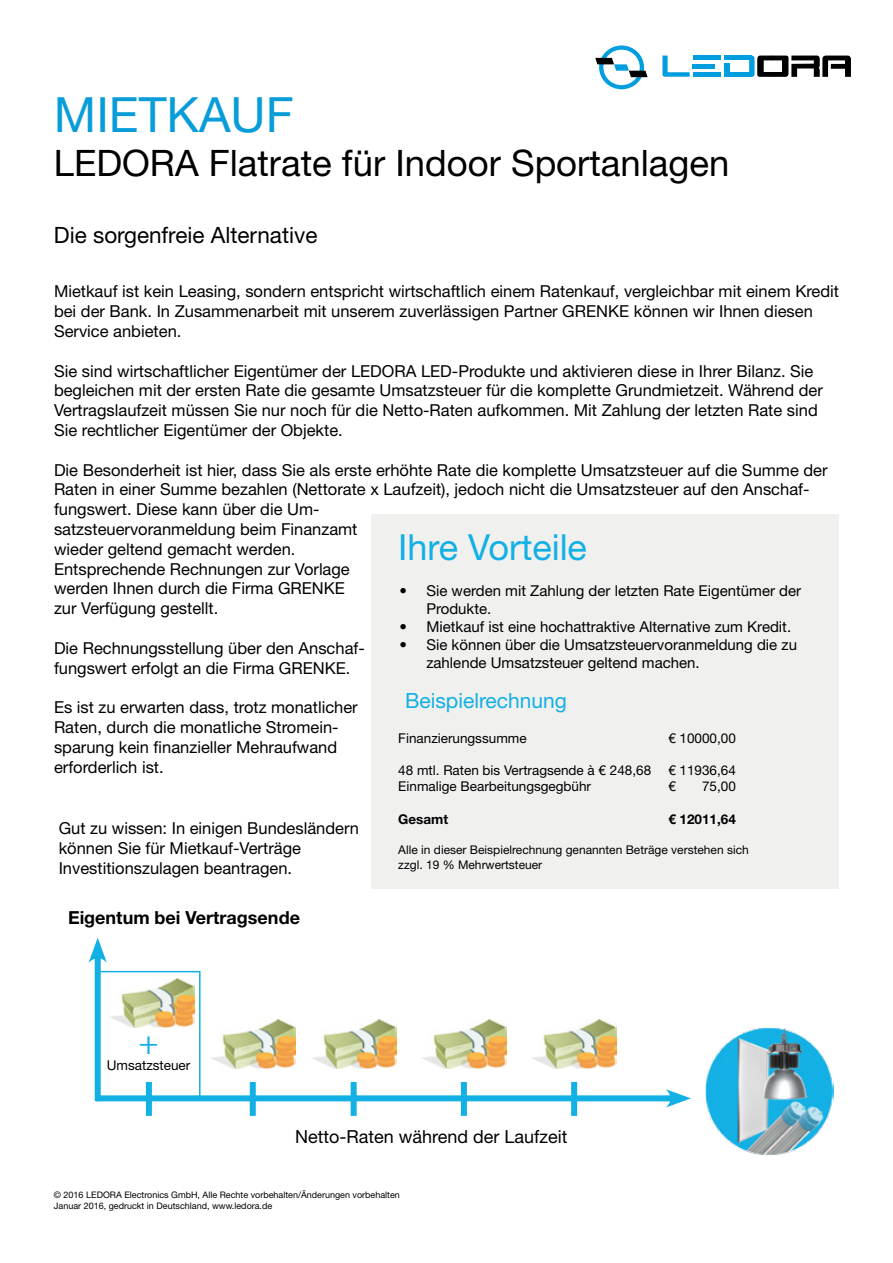
<style>
.page{position:relative;width:893px;height:1263px;background:#fff}
.page>*{position:absolute;margin:0;border:0;box-sizing:border-box;transform-origin:0 0}
.t1{font:48.6px "Helvetica Neue LT Std";color:#089dd9}
.t2{font:36.45px "Helvetica Neue LT Std";color:#000}
.t3{font:36px "Helvetica Neue LT Std";color:#12b0e4}
.t4{font:36px "Minion Pro";color:#12b0e4}
.t5{font:22.5px "Helvetica Neue LT Std";color:#000}
.t6{font:21px "Helvetica Neue LT Std";color:#12b0e4}
.t7{font:18px "Helvetica Neue LT Std";color:#000}
.t8{font:700 18px "Helvetica Neue LT Std";color:#000}
.t9{font:16.5px/19.8px "Helvetica Neue LT Std";color:#000}
.t10{font:15px/18px "Helvetica Neue LT Std";color:#000}
.t11{font:13.5px "Helvetica Neue LT Std";color:#000}
.t12{font:700 13.5px "Helvetica Neue LT Std";color:#000}
.t13{font:12px/14.4px "Helvetica Neue LT Std";color:#000}
.t14{font:9px/10.8px "Helvetica Neue LT Std";color:#000}
</style>
<div class="page">
<div style="left:98px;top:971px;width:103px;height:127px;border:2px solid #12b0e4"></div>
<svg style="left:595px;top:45px;width:53px;height:44px"></svg>
<svg style="left:662px;top:56px;width:28px;height:21px"></svg>
<hr style="left:693px;top:56px;width:27px;height:4px;background:#009ddf">
<hr style="left:724px;top:56px;width:28px;height:4px;background:#009ddf">
<div style="left:724px;top:72px;width:28px;height:5px;background:#009ddf"></div>
<div style="left:693px;top:72px;width:27px;height:5px;background:#009ddf"></div>
<hr style="left:693px;top:64px;width:22px;height:4px;background:#009ddf">
<div style="left:724px;top:64px;width:5px;height:13px;background:#009ddf"></div>
<svg style="left:748px;top:55px;width:103px;height:22px"></svg>
<img style="left:110px;top:979px;width:84px;height:49px">
<div style="left:95px;top:952px;width:6px;height:149px;background:#12b0e4"></div>
<svg style="left:89px;top:938px;width:18px;height:25px"></svg>
<div style="left:96px;top:1095px;width:580px;height:6px;background:#12b0e4"></div>
<svg style="left:666px;top:1089px;width:25px;height:18px"></svg>
<div style="left:146px;top:1082px;width:6px;height:34px;background:#12b0e4"></div>
<img style="left:211px;top:1019px;width:84px;height:49px">
<img style="left:532px;top:1019px;width:85px;height:49px">
<img style="left:422px;top:1019px;width:84px;height:49px">
<img style="left:312px;top:1019px;width:84px;height:49px">
<div style="left:250px;top:1082px;width:6px;height:34px;background:#12b0e4"></div>
<div style="left:571px;top:1082px;width:6px;height:34px;background:#12b0e4"></div>
<div style="left:461px;top:1082px;width:6px;height:34px;background:#12b0e4"></div>
<div style="left:351px;top:1082px;width:6px;height:34px;background:#12b0e4"></div>
<img style="left:706px;top:1028px;width:127px;height:127px">
<div style="left:371px;top:514px;width:468px;height:375px;background:#f0f0ef"></div>
<h1 class="t1" style="left:54px;top:86px;width:241px">MIETKAUF</h1>
<h2 class="t2" style="left:54px;top:141px;width:677px">LEDORA Flatrate für Indoor Sportanlagen</h2>
<h3 class="t5" style="left:54px;top:222px;width:265px">Die sorgenfreie Alternative</h3>
<p class="t9" style="left:54px;top:281px;width:786px">Mietkauf ist kein Leasing, sondern entspricht wirtschaftlich einem Ratenkauf, vergleichbar mit einem Kredit bei der Bank. In Zusammenarbeit mit unserem zuverlässigen Partner GRENKE können wir Ihnen diesen<br>Service anbieten.</p>
<p class="t9" style="left:54px;top:361px;width:770px">Sie sind wirtschaftlicher Eigentümer der LEDORA LED-Produkte und aktivieren diese in Ihrer Bilanz. Sie begleichen mit der ersten Rate die gesamte Umsatzsteuer für die komplette Grundmietzeit. Während der Vertragslaufzeit müssen Sie nur noch für die Netto-Raten aufkommen. Mit Zahlung der letzten Rate sind Sie rechtlicher Eigentümer der Objekte.</p>
<p class="t9" style="left:54px;top:460px;width:775px">Die Besonderheit ist hier, dass Sie als erste erhöhte Rate die komplette Umsatzsteuer auf die Summe der Raten in einer Summe bezahlen (Nettorate x Laufzeit), jedoch nicht die Umsatzsteuer auf den Anschaf&shy;fungswert. Diese kann über die Um-<br>satzsteuervoranmeldung beim Finanzamt<br>wieder geltend gemacht werden.<br>Entsprechende Rechnungen zur Vorlage<br>werden Ihnen durch die Firma GRENKE<br>zur Verfügung gestellt.</p>
<p class="t9" style="left:54px;top:638px;width:312px">Die Rechnungsstellung über den Anschaf&shy;fungswert erfolgt an die Firma GRENKE.</p>
<p class="t9" style="left:54px;top:697px;width:305px">Es ist zu erwarten dass, trotz monatlicher Raten, durch die monatliche Stromein&shy;sparung kein finanzieller Mehraufwand erforderlich ist.</p>
<h3 class="t3" style="left:398px;top:525px;width:190px">Ihre Vorteile</h3>
<p class="t10" style="left:426px;top:581px;width:376px;text-indent:-27px">• Sie werden mit Zahlung der letzten Rate Eigentümer der<br>Produkte.</p>
<p class="t10" style="left:399px;top:617px;width:393px">• Mietkauf ist eine hochattraktive Alternative zum Kredit.</p>
<p class="t10" style="left:426px;top:635px;width:372px;text-indent:-27px">• Sie können über die Umsatzsteuervoranmeldung die zu zahlende Umsatzsteuer geltend machen.</p>
<p class="t6" style="left:405px;top:688px;width:163px">Beispielrechnung</p>
<p class="t11" style="left:398px;top:730px;width:130px">Finanzierungssumme</p>
<p class="t11" style="left:668px;top:730px;width:69px">€ 10000,00</p>
<p class="t11" style="left:398px;top:762px;width:254px">48 mtl. Raten bis Vertragsende à € 248,68</p>
<p class="t11" style="left:668px;top:762px;width:69px">€ 11936,64</p>
<p class="t11" style="left:398px;top:778px;width:194px">Einmalige Bearbeitungsgegbühr</p>
<p class="t11" style="left:668px;top:778px;width:9px">€</p>
<p class="t11" style="left:702px;top:778px;width:35px">75,00</p>
<p class="t12" style="left:398px;top:811px;width:51px">Gesamt</p>
<p class="t12" style="left:668px;top:811px;width:69px">€ 12011,64</p>
<p class="t13" style="left:398px;top:843px;width:352px">Alle in dieser Beispielrechnung genannten Beträge verstehen sich zzgl. 19 % Mehrwertsteuer</p>
<p class="t9" style="left:59px;top:818px;width:302px">Gut zu wissen: In einigen Bundesländern können Sie für Mietkauf-Verträge<br>Investitionszulagen beantragen.</p>
<p class="t8" style="left:68px;top:906px;width:233px">Eigentum bei Vertragsende</p>
<h3 class="t4" style="left:138px;top:1018px;width:22px">+</h3>
<p class="t11" style="left:107px;top:1057px;width:85px">Umsatzsteuer</p>
<p class="t7" style="left:295px;top:1125px;width:274px">Netto-Raten während der Laufzeit</p>
<p class="t14" style="left:54px;top:1189px;width:347px">© 2016 LEDORA Electronics GmbH, Alle Rechte vorbehalten/Änderungen vorbehalten<br>Januar 2016, gedruckt in Deutschland, www.ledora.de</p>
</div>
